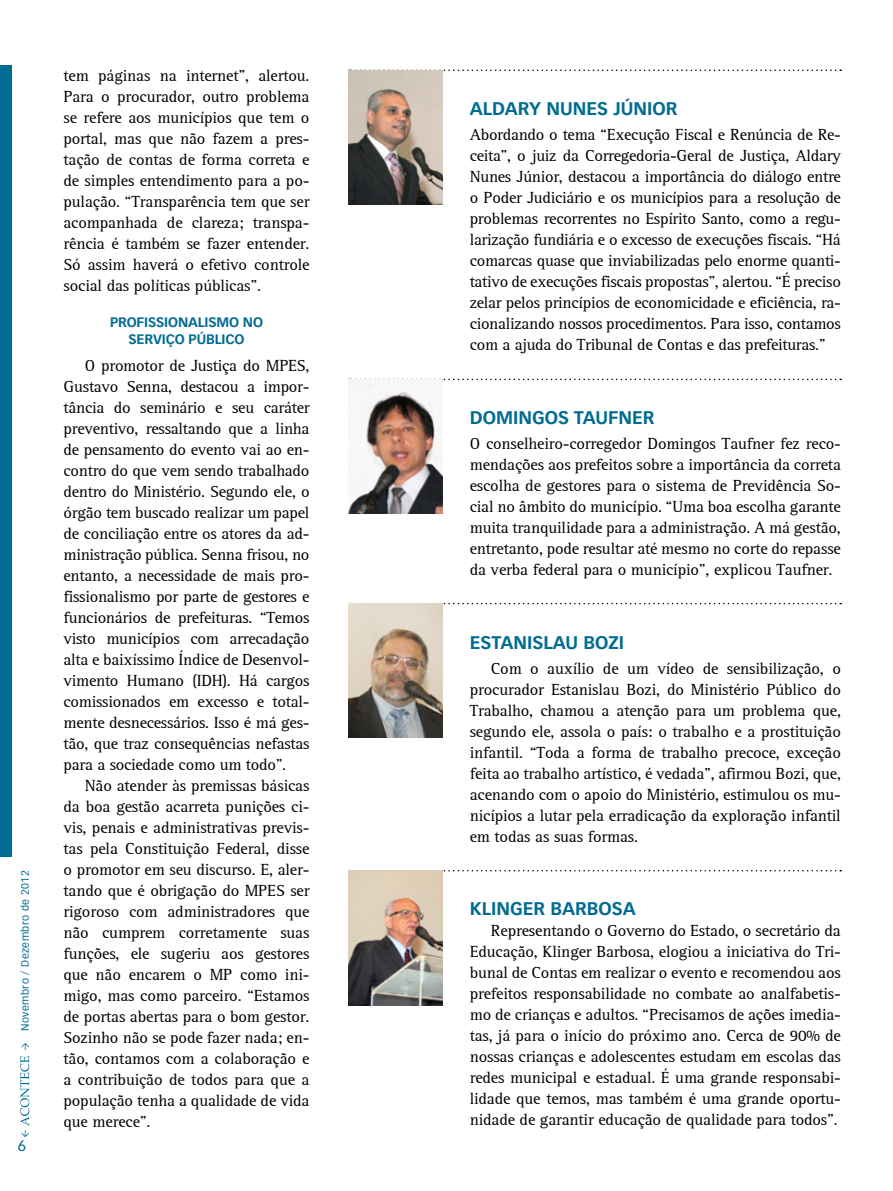
<style>
.page{position:relative;width:893px;height:1191px;background:#fff}
.page>*{position:absolute;margin:0;border:0;box-sizing:border-box;transform-origin:0 0}
.t1{font:700 18px "Vectora LT";color:#006c91}
.t2{font:16.5px/21px "AT Rotis Serif";letter-spacing:-.01em;color:#000;text-align:justify}
.t3{font:15px "Vectora LT";color:#006c91}
.t4{font:700 13.5px/16.5px "Vectora LT";letter-spacing:-.01em;color:#006c91;text-align:center}
.t5{font:10.5px "Vectora LT";letter-spacing:.04em;color:#006c91}
</style>
<div class="page">
<div style="left:0;top:65px;width:12px;height:791px;background:#006c91"></div>
<svg style="left:443px;top:70px;width:398px;height:1px"></svg>
<svg style="left:443px;top:379px;width:398px;height:1px"></svg>
<svg style="left:349px;top:603px;width:492px;height:1px"></svg>
<svg style="left:349px;top:870px;width:492px;height:1px"></svg>
<img style="left:348px;top:70px;width:95px;height:135px">
<img style="left:348px;top:379px;width:95px;height:135px">
<img style="left:348px;top:604px;width:95px;height:134px">
<img style="left:348px;top:871px;width:95px;height:134px">
<svg style="left:21px;top:1043px;width:8px;height:7px"></svg>
<svg style="left:20px;top:1056px;width:9px;height:81px"></svg>
<p class="t5" style="left:19px;top:1031px;width:162px;rotate:-90deg">Novembro / Dezembro de 2012</p>
<p class="t3" style="left:18px;top:1136px;width:10px">6</p>
<p class="t2" style="left:64px;top:66px;width:248px">tem páginas na internet”, alertou.<br>Para o procurador, outro problema se refere aos municípios que tem o portal, mas que não fazem a pres&shy;tação de contas de forma correta e de simples entendimento para a po&shy;pulação. “Transparência tem que ser acompanhada de clareza; transpa&shy;rência é também se fazer entender.<br>Só assim haverá o efetivo controle social das políticas públicas”.</p>
<p class="t4" style="left:110px;top:314px;width:154px">PROFISSIONALISMO NO<br>SERVIÇO PÚBLICO</p>
<p class="t2" style="left:64px;top:355px;width:248px;text-indent:21px">O promotor de Justiça do MPES, Gustavo Senna, destacou a impor&shy;tância do seminário e seu caráter preventivo, ressaltando que a linha de pensamento do evento vai ao en&shy;contro do que vem sendo trabalhado dentro do Ministério. Segundo ele, o órgão tem buscado realizar um papel de conciliação entre os atores da ad&shy;ministração pública. Senna frisou, no entanto, a necessidade de mais pro&shy;fissionalismo por parte de gestores e funcionários de prefeituras. “Temos visto municípios com arrecadação alta e baixíssimo Índice de Desenvol&shy;vimento Humano (IDH). Há cargos comissionados em excesso e total&shy;mente desnecessários. Isso é má ges&shy;tão, que traz consequências nefastas para a sociedade como um todo”.</p>
<p class="t2" style="left:64px;top:775px;width:248px;text-indent:21px">Não atender às premissas básicas da boa gestão acarreta punições ci&shy;vis, penais e administrativas previs&shy;tas pela Constituição Federal, disse o promotor em seu discurso. E, aler&shy;tando que é obrigação do MPES ser rigoroso com administradores que não cumprem corretamente suas funções, ele sugeriu aos gestores que não encarem o MP como ini&shy;migo, mas como parceiro. “Estamos de portas abertas para o bom gestor.<br>Sozinho não se pode fazer nada; en&shy;tão, contamos com a colaboração e a contribuição de todos para que a população tenha a qualidade de vida que merece”.</p>
<p class="t1" style="left:470px;top:97px;width:36px">ALDAR</p>
<p class="t1" style="left:529px;top:97px;width:31px">Y NUNES</p>
<p class="t1" style="left:613px;top:97px;width:20px">JÚNIOR</p>
<p class="t2" style="left:470px;top:125px;width:373px">Abordando o tema “Execução Fiscal e Renúncia de Re&shy;ceita”, o juiz da Corregedoria-Geral de Justiça, Aldary Nunes Júnior, destacou a importância do diálogo entre o Poder Judiciário e os municípios para a resolução de problemas recorrentes no Espírito Santo, como a regu&shy;larização fundiária e o excesso de execuções fiscais. “Há comarcas quase que inviabilizadas pelo enorme quanti&shy;tativo de execuções fiscais propostas”, alertou. “É preciso zelar pelos princípios de economicidade e eficiência, ra&shy;cionalizando nossos procedimentos. Para isso, contamos com a ajuda do Tribunal de Contas e das prefeituras."</p>
<p class="t1" style="left:470px;top:406px;width:117px">DOMINGOS TAU</p>
<p class="t1" style="left:608px;top:406px;width:23px">FNER</p>
<p class="t2" style="left:470px;top:434px;width:373px">O conselheiro-corregedor Domingos Taufner fez reco&shy;mendações aos prefeitos sobre a importância da correta escolha de gestores para o sistema de Previdência So&shy;cial no âmbito do município. “Uma boa escolha garante muita tranquilidade para a administração. A má gestão, entretanto, pode resultar até mesmo no corte do repasse da verba federal para o município”, explicou Taufner.</p>
<p class="t1" style="left:470px;top:631px;width:12px">ESTANIS</p>
<p class="t1" style="left:543px;top:631px;width:51px">LAU BOZI</p>
<p class="t2" style="left:470px;top:659px;width:373px;text-indent:21px">Com o auxílio de um vídeo de sensibilização, o procurador Estanislau Bozi, do Ministério Público do Trabalho, chamou a atenção para um problema que, segundo ele, assola o país: o trabalho e a prostituição infantil. “Toda a forma de trabalho precoce, exceção feita ao trabalho artístico, é vedada”, afirmou Bozi, que, acenando com o apoio do Ministério, estimulou os mu&shy;nicípios a lutar pela erradicação da exploração infantil em todas as suas formas.</p>
<p class="t1" style="left:470px;top:897px;width:94px">KLINGER BARBOSA</p>
<p class="t2" style="left:470px;top:920px;width:373px;text-indent:21px">Representando o Governo do Estado, o secretário da Educação, Klinger Barbosa, elogiou a iniciativa do Tri&shy;bunal de Contas em realizar o evento e recomendou aos prefeitos responsabilidade no combate ao analfabetis&shy;mo de crianças e adultos. “Precisamos de ações imedia&shy;tas, já para o início do próximo ano. Cerca de 90% de nossas crianças e adolescentes estudam em escolas das redes municipal e estadual. É uma grande responsabi&shy;lidade que temos, mas também é uma grande oportu&shy;nidade de garantir educação de qualidade para todos”.</p>
</div>
